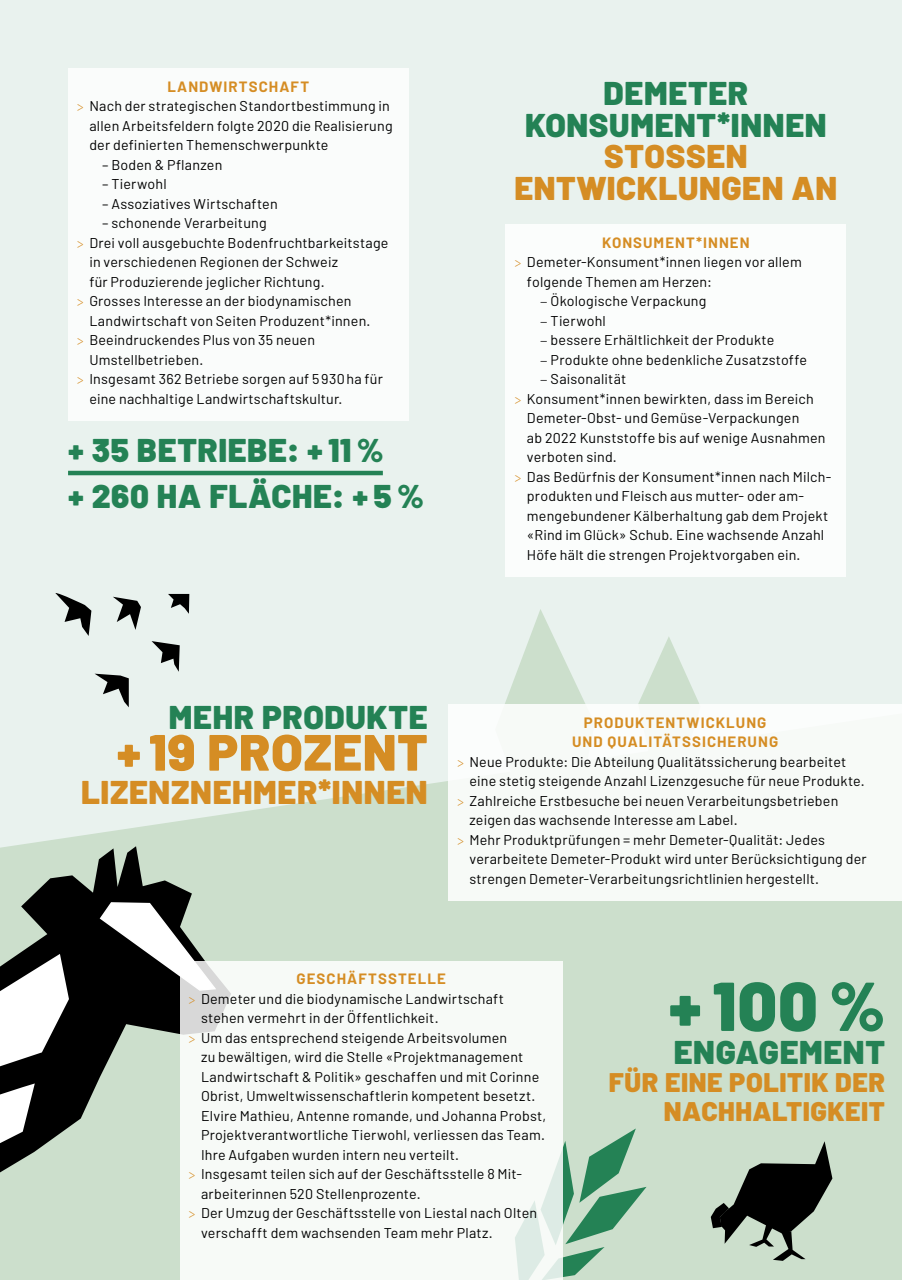
<style>
.page{position:relative;width:902px;height:1280px;background:#fff}
.page>*{position:absolute;margin:0;border:0;box-sizing:border-box;transform-origin:0 0}
.t1{font:900 69px "Barlow";color:#248255}
.t2{font:900 51px "Barlow";letter-spacing:.015em;color:#d58d24}
.t3{font:900 33px/31.5px "Barlow";letter-spacing:.02em;color:#248255;text-align:center}
.t4{font:900 33px/31.5px "Barlow";letter-spacing:.02em;color:#d58d24;text-align:center}
.t5{font:900 27px/28.5px "Barlow";letter-spacing:.02em;color:#d58d24;text-align:right}
.t6{font:700 15px/19.5px "Barlow";letter-spacing:.07em;color:#d58d24;text-align:center}
.t7{font:14.25px/19.5px "Barlow";letter-spacing:.015em;color:#000}
.s1{font-family:"Demeter Vollkorn";font-size:13.5px;color:#d58d24}
.s2{font-family:"Demeter Vollkorn"}
</style>
<div class="page">
<div style="left:0;top:0;width:901px;height:1280px;background:#e9f2ee"></div>
<svg style="left:0;top:781px;width:901px;height:499px;background:#cee0ce"></svg>
<svg style="left:495px;top:609px;width:99px;height:293px"></svg>
<svg style="left:638px;top:637px;width:61px;height:67px"></svg>
<svg style="left:0;top:846px;width:231px;height:326px;background:#747e74"></svg>
<svg style="left:99px;top:901px;width:119px;height:90px;background:#767976"></svg>
<svg style="left:0;top:954px;width:69px;height:112px;background:#a9a9a9"></svg>
<svg style="left:0;top:1083px;width:35px;height:62px;background:#9c9c9c"></svg>
<svg style="left:710px;top:1141px;width:122px;height:120px;background:#768176"></svg>
<svg style="left:562px;top:1128px;width:84px;height:152px;background:#95c0a5"></svg>
<svg style="left:55px;top:593px;width:36px;height:43px"></svg>
<svg style="left:113px;top:597px;width:28px;height:33px"></svg>
<svg style="left:168px;top:594px;width:21px;height:20px"></svg>
<svg style="left:95px;top:674px;width:34px;height:33px"></svg>
<svg style="left:151px;top:641px;width:29px;height:31px"></svg>
<div style="left:68px;top:68px;width:340px;height:353px;background:#fff"></div>
<div style="left:180px;top:961px;width:382px;height:319px;background:#f7faf7"></div>
<div style="left:505px;top:224px;width:340px;height:353px;background:#fff"></div>
<hr style="left:68px;top:471px;width:315px;height:4px;background:#248255">
<div style="left:448px;top:704px;width:453px;height:197px;background:#f7faf7"></div>
<p class="t6" style="left:167px;top:76px;width:143px">LANDWIRTSCHAFT</p>
<p class="t7" style="left:89px;top:96px;width:305px;text-indent:-13px"><span class="s1">&gt;</span> Nach der strategischen Standortbestimmung in allen Arbeitsfeldern folgte 2020 die Realisierung der definierten Themenschwerpunkte</p>
<p class="t7" style="left:102px;top:154px;width:122px">– Boden &amp; Pflanzen</p>
<p class="t7" style="left:102px;top:174px;width:66px">– Tierwohl</p>
<p class="t7" style="left:102px;top:193px;width:177px">– Assoziatives Wirtschaften</p>
<p class="t7" style="left:102px;top:213px;width:166px">– schonende Verarbeitung</p>
<p class="t7" style="left:77px;top:232px;width:313px"><span class="s1">&gt;</span> Drei voll ausgebuchte Bodenfruchtbarkeitstage</p>
<p class="t7" style="left:89px;top:252px;width:250px">in verschiedenen Regionen der Schweiz</p>
<p class="t7" style="left:89px;top:271px;width:237px">für Produzierende jeglicher Richtung.</p>
<p class="t7" style="left:77px;top:291px;width:276px"><span class="s1">&gt;</span> Grosses Interesse an der biodynamischen</p>
<p class="t7" style="left:89px;top:310px;width:282px">Landwirtschaft von Seiten Produzent*innen.</p>
<p class="t7" style="left:77px;top:330px;width:240px"><span class="s1">&gt;</span> Beeindruckendes Plus von 35 neuen</p>
<p class="t7" style="left:89px;top:349px;width:115px">Umstellbetrieben.</p>
<p class="t7" style="left:77px;top:369px;width:308px"><span class="s1">&gt;</span> Insgesamt 362 Betriebe sorgen auf 5930ha für</p>
<p class="t7" style="left:89px;top:388px;width:254px">eine nachhaltige Landwirtschaftskultur.</p>
<h3 class="t3" style="left:68px;top:427px;width:357px;line-height:46px;text-align:left">+ 35 BETRIEBE: + 11 %<br>+ 260 HA FLÄCHE: + 5 %</h3>
<h3 class="t3" style="left:525px;top:78px;width:303px">DEMETER<br>KONSUMENT*INNEN</h3>
<h3 class="t4" style="left:514px;top:141px;width:324px">STOSSEN<br>ENTWICKLUNGEN AN</h3>
<p class="t6" style="left:602px;top:233px;width:149px">KONSUMENT*INNEN</p>
<p class="t7" style="left:527px;top:252px;width:276px;text-indent:-13px"><span class="s1">&gt;</span> Demeter-Konsument*innen liegen vor allem folgende Themen am Herzen:</p>
<p class="t7" style="left:539px;top:291px;width:168px"><span class="s2">–</span> Ökologische Verpackung</p>
<p class="t7" style="left:539px;top:311px;width:68px"><span class="s2">–</span> Tierwohl</p>
<p class="t7" style="left:539px;top:330px;width:236px"><span class="s2">–</span> bessere Erhältlichkeit der Produkte</p>
<p class="t7" style="left:539px;top:350px;width:269px"><span class="s2">–</span> Produkte ohne bedenkliche Zusatzstoffe</p>
<p class="t7" style="left:539px;top:369px;width:88px"><span class="s2">–</span> Saisonalität</p>
<p class="t7" style="left:514px;top:389px;width:301px"><span class="s1">&gt;</span> Konsument*innen bewirkten, dass im Bereich</p>
<p class="t7" style="left:527px;top:408px;width:274px">Demeter-Obst- und Gemüse-Verpackungen</p>
<p class="t7" style="left:527px;top:428px;width:300px">ab 2022 Kunststoffe bis auf wenige Ausnahmen</p>
<p class="t7" style="left:527px;top:447px;width:91px">verboten sind.</p>
<p class="t7" style="left:514px;top:467px;width:319px"><span class="s1">&gt;</span> Das Bedürfnis der Konsument*innen nach Milch-</p>
<p class="t7" style="left:527px;top:486px;width:279px">produkten und Fleisch aus mutter- oder am-</p>
<p class="t7" style="left:527px;top:506px;width:303px">mengebundener Kälberhaltung gab dem Projekt</p>
<p class="t7" style="left:527px;top:525px;width:299px">«Rind im Glück» Schub. Eine wachsende Anzahl</p>
<p class="t7" style="left:527px;top:545px;width:275px">Höfe hält die strengen Projektvorgaben ein.</p>
<h3 class="t3" style="left:169px;top:701px;width:260px">MEHR PRODUKTE</h3>
<h2 class="t2" style="left:117px;top:721px;width:312px">+ 19 PROZENT</h2>
<h3 class="t4" style="left:81px;top:776px;width:348px">LIZENZNEHMER*INNEN</h3>
<p class="t6" style="left:572px;top:713px;width:207px">PRODUKTENTWICKLUNG<br>UND QUALITÄTSSICHERUNG</p>
<p class="t7" style="left:456px;top:751px;width:391px"><span class="s1">&gt;</span> Neue Produkte: Die Abteilung Qualitätssicherung bearbeitet</p>
<p class="t7" style="left:469px;top:771px;width:397px">eine stetig steigende Anzahl Lizenzgesuche für neue Produkte.</p>
<p class="t7" style="left:456px;top:790px;width:383px"><span class="s1">&gt;</span> Zahlreiche Erstbesuche bei neuen Verarbeitungsbetrieben</p>
<p class="t7" style="left:469px;top:810px;width:270px">zeigen das wachsende Interesse am Label.</p>
<p class="t7" style="left:456px;top:829px;width:370px"><span class="s1">&gt;</span> Mehr Produktprüfungen = mehr Demeter-Qualität: Jedes</p>
<p class="t7" style="left:469px;top:849px;width:398px">verarbeitete Demeter-Produkt wird unter Berücksichtigung der</p>
<p class="t7" style="left:469px;top:868px;width:351px">strengen Demeter-Verarbeitungsrichtlinien hergestellt.</p>
<p class="t6" style="left:296px;top:969px;width:151px">GESCHÄFTSSTELLE</p>
<p class="t7" style="left:188px;top:989px;width:317px"><span class="s1">&gt;</span> Demeter und die biodynamische Landwirtschaft</p>
<p class="t7" style="left:201px;top:1008px;width:239px">stehen vermehrt in der Öffentlichkeit.</p>
<p class="t7" style="left:188px;top:1028px;width:320px"><span class="s1">&gt;</span> Um das entsprechend steigende Arbeitsvolumen</p>
<p class="t7" style="left:201px;top:1047px;width:324px">zu bewältigen, wird die Stelle «Projektmanagement</p>
<p class="t7" style="left:201px;top:1067px;width:340px">Landwirtschaft &amp; Politik» geschaffen und mit Corinne</p>
<p class="t7" style="left:201px;top:1086px;width:336px">Obrist, Umweltwissenschaftlerin kompetent besetzt.</p>
<p class="t7" style="left:201px;top:1106px;width:347px">Elvire Mathieu, Antenne romande, und Johanna Probst,</p>
<p class="t7" style="left:201px;top:1125px;width:345px">Projektverantwortliche Tierwohl, verliessen das Team.</p>
<p class="t7" style="left:201px;top:1145px;width:259px">Ihre Aufgaben wurden intern neu verteilt.</p>
<p class="t7" style="left:188px;top:1164px;width:334px"><span class="s1">&gt;</span> Insgesamt teilen sich auf der Geschäftsstelle 8 Mit-</p>
<p class="t7" style="left:201px;top:1184px;width:221px">arbeiterinnen 520 Stellenprozente.</p>
<p class="t7" style="left:188px;top:1203px;width:350px"><span class="s1">&gt;</span> Der Umzug der Geschäftsstelle von Liestal nach Olten</p>
<p class="t7" style="left:201px;top:1223px;width:293px">verschafft dem wachsenden Team mehr Platz.</p>
<h1 class="t1" style="left:668px;top:963px;width:218px">+100%</h1>
<h3 class="t3" style="left:673px;top:1036px;width:213px">ENGAGEMENT</h3>
<h3 class="t5" style="left:609px;top:1069px;width:277px">FÜR EINE POLITIK DER<br>NACHHALTIGKEIT</h3>
</div>
